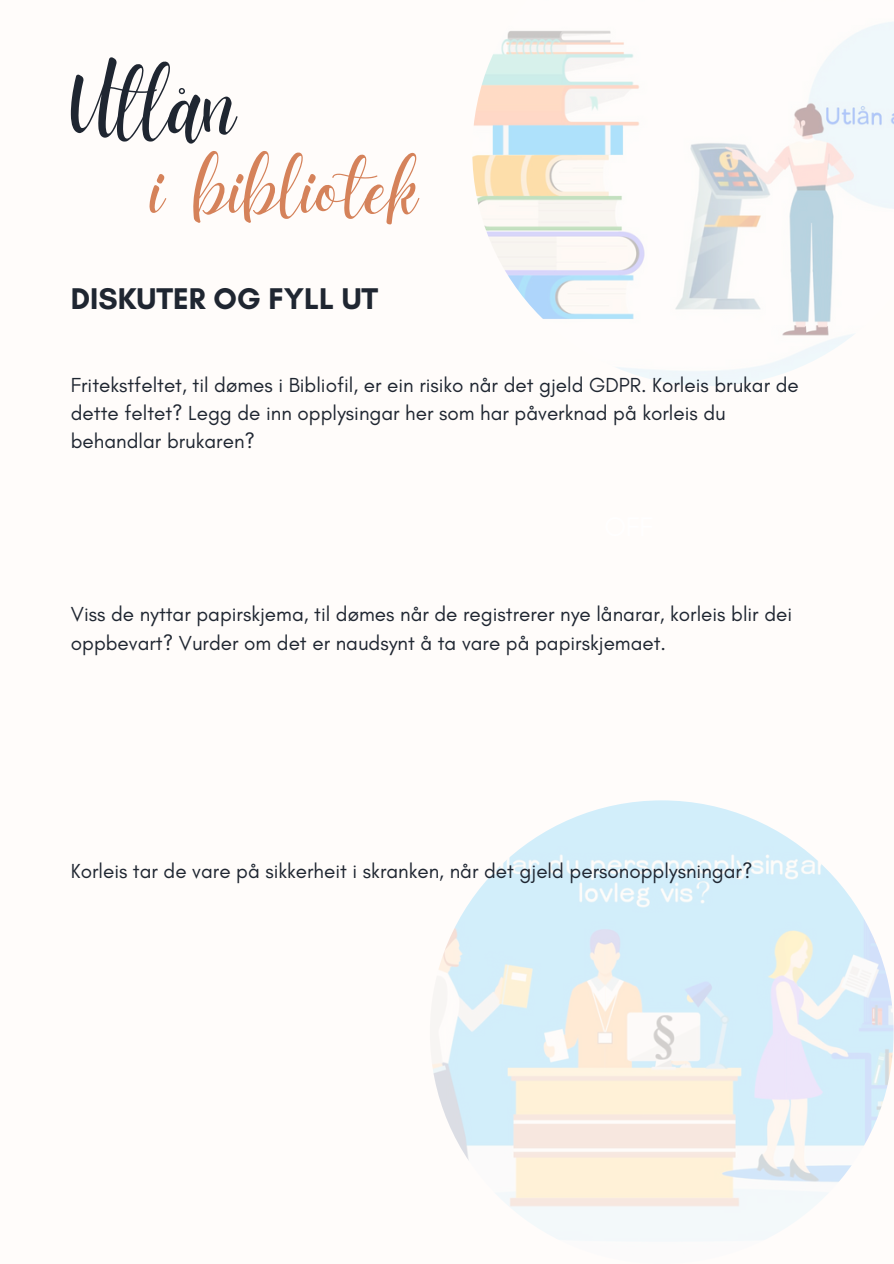
<style>
.page{position:relative;width:894px;height:1264px;background:#fff}
.page>*{position:absolute;margin:0;border:0;box-sizing:border-box;transform-origin:0 0}
.t1{font:97.5px "Daydream";color:#1f2631}
.t2{font:80.85px "Daydream";color:#d5825a}
.t3{font:700 30.45px "Glacial Indifference";color:#1f2631}
.t4{font:20.7px/28.2px "Glacial Indifference";color:#1f2631}
</style>
<div class="page">
<div style="left:0;top:0;width:893px;height:1263px;background:#fffcfa"></div>
<img style="left:472px;top:22px;width:421px;height:364px">
<img style="left:429px;top:800px;width:464px;height:463px;border-radius:50%">
<p class="t1" style="left:71px;top:49px;width:167px">Utlån</p>
<h3 class="t2" style="left:150px;top:142px;width:269px">i bibliotek</h3>
<h4 class="t3" style="left:71px;top:280px;width:309px">DISKUTER OG FYLL UT</h4>
<h1 class="t4" style="left:71px;top:370px;width:729px">Fritekstfeltet, til dømes i Bibliofil, er ein risiko når det gjeld GDPR. Korleis brukar de dette feltet? Legg de inn opplysingar her som har påverknad på korleis du behandlar brukaren?</h1>
<h2 class="t4" style="left:71px;top:600px;width:722px">Viss de nyttar papirskjema, til dømes når de registrerer nye lånarar, korleis blir dei oppbevart? Vurder om det er naudsynt å ta vare på papirskjemaet.</h2>
<p class="t4" style="left:71px;top:856px;width:683px">Korleis tar de vare på sikkerheit i skranken, når det gjeld personopplysningar?</p>
</div>
